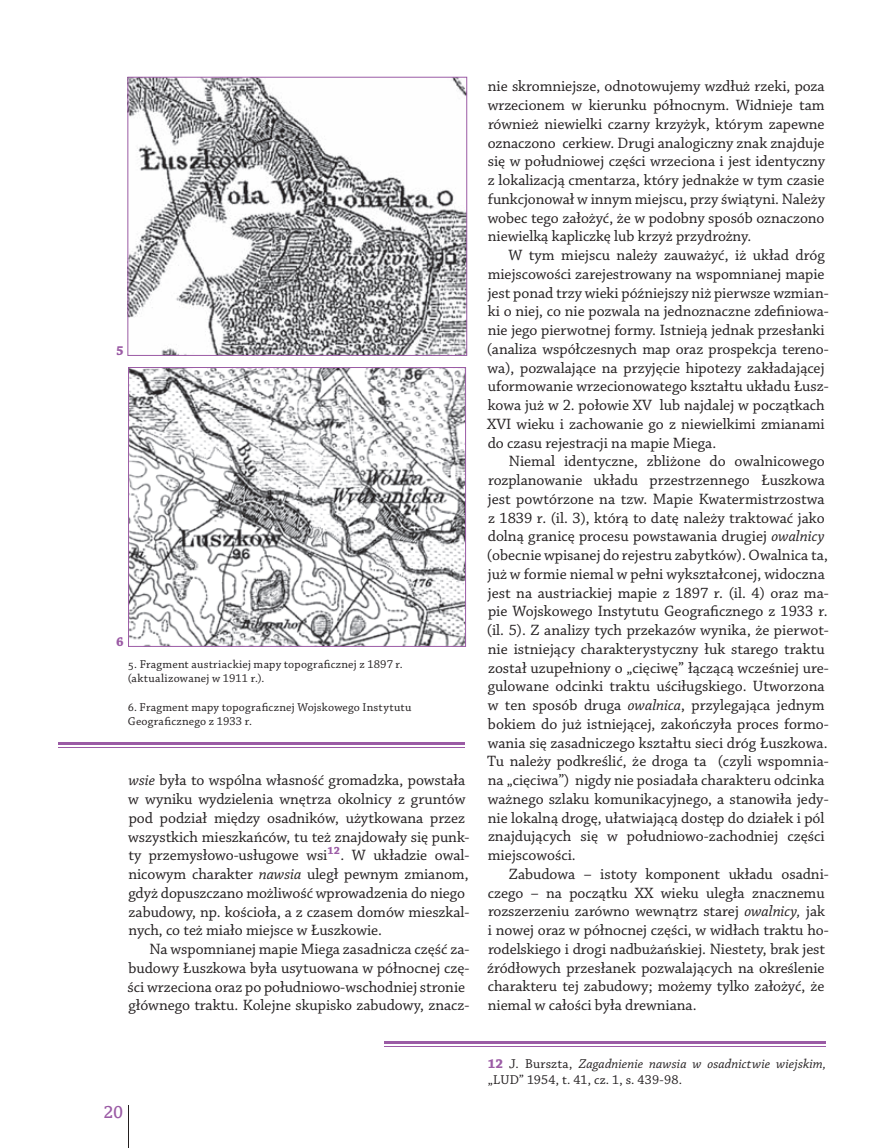
<style>
.page{position:relative;width:893px;height:1148px;background:#fff}
.page>*{position:absolute;margin:0;border:0;box-sizing:border-box;transform-origin:0 0}
.t1{font:19.5px "Oranda EU Normal";color:#9b5ba5}
.t2{font:15.75px/18.8px "Chaparral Pro";color:#231f20}
.t3{font:13.5px/15.8px "Chaparral Pro";letter-spacing:.01em;color:#231f20}
.t4{font:700 13.5px "Chaparral Pro";color:#9b5ba5}
.t5{font:12px/14.4px "Chaparral Pro";letter-spacing:.015em;color:#231f20}
.s1{font-style:italic}
.s2{font-weight:700;color:#9b5ba5}
</style>
<div class="page">
<hr style="left:128px;top:1105px;width:1px;height:43px;background:#231f20">
<img style="left:129px;top:79px;width:336px;height:275px">
<div style="left:127px;top:77px;width:340px;height:279px;border:1px solid #9b5ba5"></div>
<img style="left:130px;top:369px;width:334px;height:276px">
<div style="left:128px;top:367px;width:338px;height:280px;border:1px solid #9b5ba5"></div>
<hr style="left:59px;top:747px;width:406px;height:1px;background:#9b5ba5">
<hr style="left:59px;top:742px;width:406px;height:3px;background:#9b5ba5">
<hr style="left:384px;top:1046px;width:441px;height:1px;background:#9b5ba5">
<hr style="left:384px;top:1041px;width:441px;height:3px;background:#9b5ba5">
<p class="t4" style="left:116px;top:343px;width:9px">5</p>
<p class="t4" style="left:116px;top:633px;width:9px">6</p>
<p class="t5" style="left:128px;top:657px;width:276px">5. Fragment austriackiej mapy topograficznej z 1897 r. (aktualizowanej w 1911 r.).</p>
<p class="t5" style="left:128px;top:700px;width:285px">6. Fragment mapy topograficznej Wojskowego Instytutu<br>Geograficznego z 1933 r.</p>
<p class="t2" style="left:128px;top:771px;width:343px"><span class="s1">wsie</span> była to wspólna własność gromadzka, powstała w wyniku wydzielenia wnętrza okolnicy z gruntów pod podział między osadników, użytkowana przez wszystkich mieszkańców, tu też znajdowały się punk&shy;ty przemysłowo-usługowe wsi<sup>12</sup>. W układzie owal&shy;nicowym charakter <span class="s1">nawsia</span> uległ pewnym zmianom, gdyż dopuszczano możliwość wprowadzenia do niego zabudowy, np. kościoła, a z czasem domów mieszkal&shy;nych, co też miało miejsce w Łuszkowie.</p>
<p class="t2" style="left:128px;top:940px;width:343px;text-indent:22px">Na wspomnianej mapie Miega zasadnicza część za&shy;budowy Łuszkowa była usytuowana w północnej czę&shy;ści wrzeciona oraz po południowo-wschodniej stronie głównego traktu. Kolejne skupisko zabudowy, znacz-</p>
<p class="t1" style="left:104px;top:1101px;width:20px">20</p>
<p class="t2" style="left:488px;top:78px;width:339px;text-align:justify">nie skromniejsze, odnotowujemy wzdłuż rzeki, poza wrzecionem w kierunku północnym. Widnieje tam również niewielki czarny krzyżyk, którym zapewne oznaczono cerkiew. Drugi analogiczny znak znajduje się w południowej części wrzeciona i jest identyczny z lokalizacją cmentarza, który jednakże w tym czasie funkcjonował w innym miejscu, przy świątyni. Należy wobec tego założyć, że w podobny sposób oznaczono niewielką kapliczkę lub krzyż przydrożny.</p>
<p class="t2" style="left:487px;top:246px;width:343px;text-indent:22px">W tym miejscu należy zauważyć, iż układ dróg miejscowości zarejestrowany na wspomnianej mapie jest ponad trzy wieki późniejszy niż pierwsze wzmian&shy;ki o niej, co nie pozwala na jednoznaczne zdefiniowa&shy;nie jego pierwotnej formy. Istnieją jednak przesłanki (analiza współczesnych map oraz prospekcja tereno&shy;wa), pozwalające na przyjęcie hipotezy zakładającej uformowanie wrzecionowatego kształtu układu Łusz&shy;kowa już w 2. połowie XV lub najdalej w początkach XVI wieku i zachowanie go z niewielkimi zmianami do czasu rejestracji na mapie Miega.</p>
<p class="t2" style="left:487px;top:452px;width:343px;text-indent:22px">Niemal identyczne, zbliżone do owalnicowego rozplanowanie układu przestrzennego Łuszkowa jest powtórzone na tzw. Mapie Kwatermistrzostwa z 1839 r. (il. 3), którą to datę należy traktować jako dolną granicę procesu powstawania drugiej <span class="s1">owalnicy </span>(obecnie wpisanej do rejestru zabytków). Owalnica ta, już w formie niemal w pełni wykształconej, widoczna jest na austriackiej mapie z 1897 r. (il. 4) oraz ma&shy;pie Wojskowego Instytutu Geograficznego z 1933 r. (il. 5). Z analizy tych przekazów wynika, że pierwot&shy;nie istniejący charakterystyczny łuk starego traktu został uzupełniony o „cięciwę” łączącą wcześniej ure&shy;gulowane odcinki traktu uściługskiego. Utworzona w ten sposób druga <span class="s1">owalnica</span>, przylegająca jednym bokiem do już istniejącej, zakończyła proces formo&shy;wania się zasadniczego kształtu sieci dróg Łuszkowa.<br>Tu należy podkreślić, że droga ta (czyli wspomnia&shy;na „cięciwa”) nigdy nie posiadała charakteru odcinka ważnego szlaku komunikacyjnego, a stanowiła jedy&shy;nie lokalną drogę, ułatwiającą dostęp do działek i pól znajdujących się w południowo-zachodniej części miejscowości.</p>
<p class="t2" style="left:487px;top:865px;width:343px;text-indent:22px">Zabudowa – istoty komponent układu osadni&shy;czego – na początku XX wieku uległa znacznemu rozszerzeniu zarówno wewnątrz starej <span class="s1">owalnicy,</span> jak i nowej oraz w północnej części, w widłach traktu ho&shy;rodelskiego i drogi nadbużańskiej. Niestety, brak jest źródłowych przesłanek pozwalających na określenie charakteru tej zabudowy; możemy tylko założyć, że niemal w całości była drewniana.</p>
<p class="t3" style="left:488px;top:1056px;width:340px"><span class="s2">12</span> J. Burszta, <span class="s1">Zagadnienie nawsia w osadnictwie wiejskim, </span>„LUD” 1954, t. 41, cz. 1, s. 439-98.</p>
</div>
